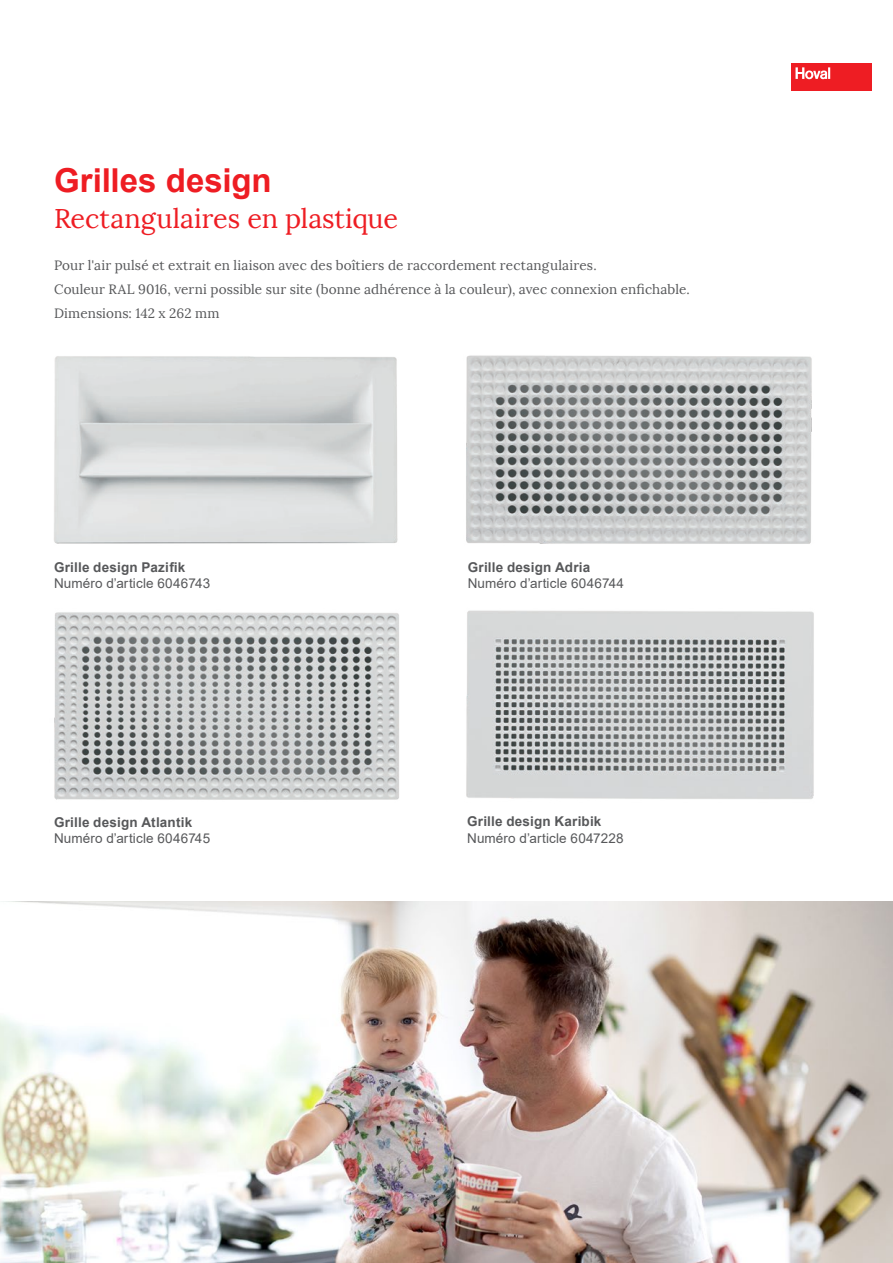
<style>
.page{position:relative;width:893px;height:1263px;background:#fff}
.page>*{position:absolute;margin:0;border:0;box-sizing:border-box;transform-origin:0 0}
.t1{font:700 33px "Arial";color:#ee1d23}
.t2{font:27px "Lora";color:#ee1d23}
.t3{font:13.5px/24px "Lora";letter-spacing:.005em;color:#57585a}
.t4{font:13.5px "Arial";letter-spacing:.01em;color:#57585a}
.t5{font:700 13.5px "Arial";letter-spacing:.015em;color:#57585a}
</style>
<div class="page">
<div style="left:791px;top:63px;width:81px;height:27px;background:#ee1d23"></div>
<svg style="left:795px;top:67px;width:35px;height:12px"></svg>
<img style="left:54px;top:612px;width:345px;height:188px">
<img style="left:466px;top:610px;width:348px;height:189px">
<img style="left:54px;top:356px;width:344px;height:188px">
<img style="left:466px;top:355px;width:346px;height:189px">
<img style="left:0;top:901px;width:893px;height:362px">
<h1 class="t1" style="left:54px;top:157px;width:219px">Grilles design</h1>
<h2 class="t2" style="left:54px;top:201px;width:345px">Rectangulaires en plastique</h2>
<p class="t3" style="left:54px;top:253px;width:637px">Pour l'air pulsé et extrait en liaison avec des boîtiers de raccordement rectangulaires.<br>Couleur RAL 9016, verni possible sur site (bonne adhérence à la couleur), avec connexion enfichable.<br>Dimensions: 142 x 262 mm</p>
<p class="t5" style="left:54px;top:557px;width:133px">Grille design Pazifik</p>
<p class="t4" style="left:54px;top:574px;width:158px">Numéro d’article 6046743</p>
<p class="t5" style="left:54px;top:812px;width:140px">Grille design Atlantik</p>
<p class="t4" style="left:54px;top:829px;width:158px">Numéro d’article 6046745</p>
<p class="t5" style="left:468px;top:557px;width:124px">Grille design Adria</p>
<p class="t4" style="left:468px;top:574px;width:158px">Numéro d’article 6046744</p>
<p class="t5" style="left:467px;top:812px;width:136px">Grille design Karibik</p>
<p class="t4" style="left:467px;top:829px;width:158px">Numéro d’article 6047228</p>
</div>
